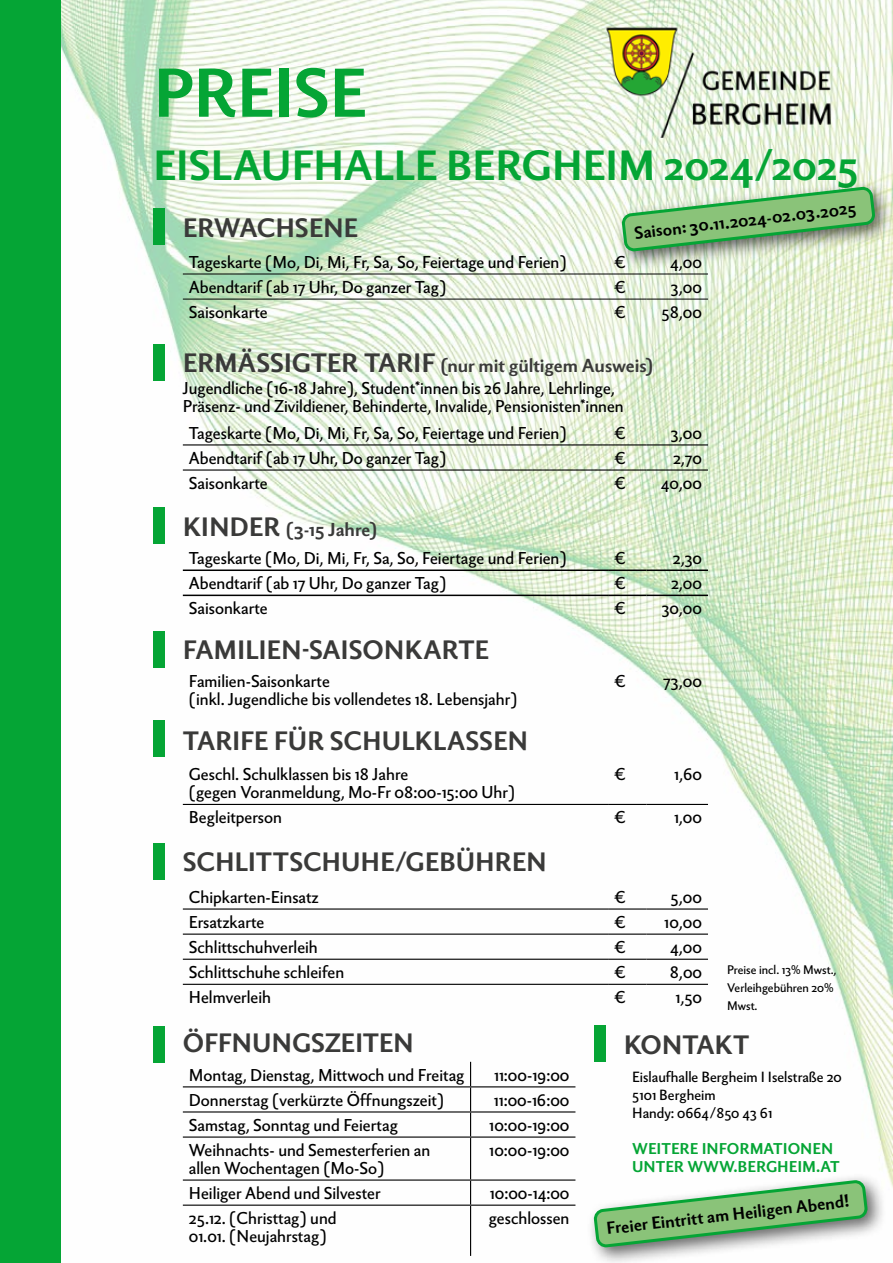
<style>
.page{position:relative;width:893px;height:1263px;background:#fff}
.page>*{position:absolute;margin:0;border:0;box-sizing:border-box;transform-origin:0 0}
.t1{font:700 66px "Berling Nova Sans Pro";letter-spacing:-.015em;color:#05a535}
.t2{font:700 40.5px "Berling Nova Sans Pro";letter-spacing:-.01em;color:#05a535}
.t3{font:700 25.5px "Berling Nova Sans Pro";letter-spacing:-.01em;color:#3a3a39}
.t4{font:700 18px "Berling Nova Sans Pro";letter-spacing:-.005em;color:#3a3a39}
.t5{font:16.5px/18px "Berling Nova Sans Pro";color:#000}
.t6{font:700 16.5px "Berling Nova Sans Pro";color:#000}
.t7{font:700 15px/18px "Berling Nova Sans Pro";color:#05a535}
.t8{font:14.25px/18px "Berling Nova Sans Pro";color:#000}
.t9{font:12px/18px "Berling Nova Sans Pro";color:#000}
.s1{font-size:25.5px}
</style>
<div class="page">
<img style="left:61px;top:0;width:832px;height:1256px">
<div style="left:0;top:0;width:61px;height:1263px;background:#05a535"></div>
<img style="left:605px;top:9px;width:227px;height:128px">
<hr style="left:183px;top:274px;width:425px;height:1px;background:#000">
<hr style="left:608px;top:274px;width:38px;height:1px;background:#000">
<hr style="left:646px;top:274px;width:62px;height:1px;background:#000">
<hr style="left:183px;top:299px;width:425px;height:1px;background:#000">
<hr style="left:608px;top:299px;width:38px;height:1px;background:#000">
<hr style="left:646px;top:299px;width:62px;height:1px;background:#000">
<div style="left:153px;top:208px;width:11px;height:37px;background:#05a535"></div>
<hr style="left:183px;top:444px;width:425px;height:1px;background:#000">
<hr style="left:608px;top:444px;width:38px;height:1px;background:#000">
<hr style="left:646px;top:444px;width:62px;height:1px;background:#000">
<hr style="left:183px;top:469px;width:425px;height:2px;background:#000">
<hr style="left:608px;top:469px;width:38px;height:2px;background:#000">
<hr style="left:646px;top:469px;width:62px;height:2px;background:#000">
<div style="left:153px;top:345px;width:11px;height:36px;background:#05a535"></div>
<hr style="left:183px;top:569px;width:425px;height:2px;background:#000">
<hr style="left:608px;top:569px;width:38px;height:2px;background:#000">
<hr style="left:646px;top:569px;width:62px;height:2px;background:#000">
<hr style="left:183px;top:595px;width:425px;height:1px;background:#000">
<hr style="left:608px;top:595px;width:38px;height:1px;background:#000">
<hr style="left:646px;top:595px;width:62px;height:1px;background:#000">
<div style="left:153px;top:507px;width:11px;height:36px;background:#05a535"></div>
<div style="left:153px;top:632px;width:11px;height:36px;background:#05a535"></div>
<hr style="left:183px;top:804px;width:425px;height:1px;background:#000">
<hr style="left:608px;top:804px;width:38px;height:1px;background:#000">
<hr style="left:646px;top:804px;width:62px;height:1px;background:#000">
<div style="left:153px;top:720px;width:11px;height:37px;background:#05a535"></div>
<hr style="left:183px;top:908px;width:425px;height:1px;background:#000">
<hr style="left:608px;top:908px;width:38px;height:1px;background:#000">
<hr style="left:646px;top:908px;width:62px;height:1px;background:#000">
<hr style="left:183px;top:933px;width:425px;height:2px;background:#000">
<hr style="left:608px;top:933px;width:38px;height:2px;background:#000">
<hr style="left:646px;top:933px;width:62px;height:2px;background:#000">
<hr style="left:183px;top:959px;width:425px;height:1px;background:#000">
<hr style="left:608px;top:959px;width:38px;height:1px;background:#000">
<hr style="left:646px;top:959px;width:62px;height:1px;background:#000">
<hr style="left:183px;top:984px;width:425px;height:1px;background:#000">
<hr style="left:608px;top:984px;width:38px;height:1px;background:#000">
<hr style="left:646px;top:984px;width:62px;height:1px;background:#000">
<div style="left:153px;top:843px;width:11px;height:36px;background:#05a535"></div>
<div style="left:153px;top:1026px;width:11px;height:37px;background:#05a535"></div>
<hr style="left:183px;top:1086px;width:288px;height:1px;background:#000">
<hr style="left:183px;top:1111px;width:288px;height:1px;background:#000">
<hr style="left:183px;top:1136px;width:288px;height:1px;background:#000">
<hr style="left:183px;top:1179px;width:288px;height:1px;background:#000">
<hr style="left:471px;top:1086px;width:104px;height:1px;background:#000">
<hr style="left:471px;top:1111px;width:104px;height:1px;background:#000">
<svg style="left:470px;top:1062px;width:1px;height:74px"></svg>
<hr style="left:471px;top:1136px;width:104px;height:1px;background:#000">
<hr style="left:470px;top:1137px;width:1px;height:42px;background:#000">
<hr style="left:471px;top:1179px;width:104px;height:1px;background:#000">
<svg style="left:470px;top:1180px;width:1px;height:24px"></svg>
<hr style="left:470px;top:1206px;width:1px;height:50px;background:#000">
<hr style="left:183px;top:1204px;width:288px;height:2px;background:#000">
<hr style="left:471px;top:1204px;width:104px;height:2px;background:#000">
<div style="left:594px;top:1026px;width:11px;height:36px;background:#05a535"></div>
<div style="left:586px;top:1172px;width:301px;height:91px;background:#000;opacity:.6"></div>
<svg style="left:595px;top:1181px;width:271px;height:65px"></svg>
<div style="left:614px;top:179px;width:279px;height:92px;background:#000;opacity:.6"></div>
<svg style="left:623px;top:188px;width:251px;height:62px;background:#93c48c"></svg>
<h1 class="t1" style="left:153px;top:45px;width:215px">PREISE</h1>
<h2 class="t2" style="left:153px;top:136px;width:707px">EISLAUFHALLE BERGHEIM 2024/2025</h2>
<h3 class="t3" style="left:183px;top:210px;width:177px">ERWACHSENE</h3>
<p class="t5" style="left:189px;top:252px;width:379px">Tageskarte (Mo, Di, Mi, Fr, Sa, So, Feiertage und Ferien)</p>
<p class="t5" style="left:614px;top:252px;width:13px">€</p>
<p class="t5" style="left:670px;top:252px;width:33px">4,00</p>
<p class="t5" style="left:189px;top:277px;width:259px">Abendtarif (ab 17 Uhr, Do ganzer Tag)</p>
<p class="t5" style="left:614px;top:277px;width:13px">€</p>
<p class="t5" style="left:671px;top:277px;width:33px">3,00</p>
<p class="t5" style="left:189px;top:302px;width:80px">Saisonkarte</p>
<p class="t5" style="left:614px;top:302px;width:13px">€</p>
<p class="t5" style="left:661px;top:302px;width:42px">58,00</p>
<p class="t4" style="left:183px;top:353px;width:472px"><span class="s1">ERMÄSSIGTER TARIF</span> (nur mit gültigem Ausweis)</p>
<p class="t6" style="left:633px;top:220px;width:224px;rotate:-6deg">Saison: 30.11.2024-02.03.2025</p>
<p class="t5" style="left:183px;top:378px;width:442px">Jugendliche (16-18 Jahre), Student*innen bis 26 Jahre, Lehrlinge,<br>Präsenz- und Zivildiener, Behinderte, Invalide, Pensionisten*innen</p>
<p class="t5" style="left:189px;top:422px;width:379px">Tageskarte (Mo, Di, Mi, Fr, Sa, So, Feiertage und Ferien)</p>
<p class="t5" style="left:614px;top:422px;width:13px">€</p>
<p class="t5" style="left:671px;top:422px;width:33px">3,00</p>
<p class="t5" style="left:189px;top:448px;width:259px">Abendtarif (ab 17 Uhr, Do ganzer Tag)</p>
<p class="t5" style="left:614px;top:448px;width:13px">€</p>
<p class="t5" style="left:673px;top:448px;width:30px">2,70</p>
<p class="t5" style="left:189px;top:473px;width:80px">Saisonkarte</p>
<p class="t5" style="left:614px;top:473px;width:13px">€</p>
<p class="t5" style="left:661px;top:473px;width:43px">40,00</p>
<p class="t4" style="left:183px;top:517px;width:196px"><span class="s1">KINDER</span> (3-15 Jahre)</p>
<p class="t5" style="left:189px;top:548px;width:379px">Tageskarte (Mo, Di, Mi, Fr, Sa, So, Feiertage und Ferien)</p>
<p class="t5" style="left:614px;top:548px;width:13px">€</p>
<p class="t5" style="left:673px;top:548px;width:31px">2,30</p>
<p class="t5" style="left:189px;top:573px;width:259px">Abendtarif (ab 17 Uhr, Do ganzer Tag)</p>
<p class="t5" style="left:614px;top:573px;width:13px">€</p>
<p class="t5" style="left:671px;top:573px;width:32px">2,00</p>
<p class="t5" style="left:189px;top:598px;width:80px">Saisonkarte</p>
<p class="t5" style="left:614px;top:598px;width:13px">€</p>
<p class="t5" style="left:662px;top:598px;width:42px">30,00</p>
<h3 class="t3" style="left:183px;top:631px;width:308px">FAMILIEN-SAISONKARTE</h3>
<p class="t5" style="left:189px;top:671px;width:330px">Familien-Saisonkarte<br>(inkl. Jugendliche bis vollendetes 18. Lebensjahr)</p>
<p class="t5" style="left:614px;top:671px;width:13px">€</p>
<p class="t5" style="left:663px;top:671px;width:40px">73,00</p>
<h3 class="t3" style="left:183px;top:722px;width:347px">TARIFE FÜR SCHULKLASSEN</h3>
<p class="t5" style="left:189px;top:764px;width:328px">Geschl. Schulklassen bis 18 Jahre<br>(gegen Voranmeldung, Mo-Fr 08:00-15:00 Uhr)</p>
<p class="t5" style="left:614px;top:764px;width:13px">€</p>
<p class="t5" style="left:674px;top:764px;width:29px">1,60</p>
<p class="t5" style="left:189px;top:807px;width:95px">Begleitperson</p>
<p class="t5" style="left:614px;top:807px;width:13px">€</p>
<p class="t5" style="left:674px;top:807px;width:30px">1,00</p>
<h3 class="t3" style="left:183px;top:843px;width:365px">SCHLITTSCHUHE/GEBÜHREN</h3>
<p class="t5" style="left:189px;top:887px;width:131px">Chipkarten-Einsatz</p>
<p class="t5" style="left:614px;top:887px;width:13px">€</p>
<p class="t5" style="left:671px;top:887px;width:33px">5,00</p>
<p class="t5" style="left:189px;top:912px;width:77px">Ersatzkarte</p>
<p class="t5" style="left:614px;top:912px;width:13px">€</p>
<p class="t5" style="left:664px;top:912px;width:39px">10,00</p>
<p class="t5" style="left:189px;top:937px;width:131px">Schlittschuhverleih</p>
<p class="t5" style="left:614px;top:937px;width:13px">€</p>
<p class="t5" style="left:670px;top:937px;width:33px">4,00</p>
<p class="t5" style="left:189px;top:962px;width:157px">Schlittschuhe schleifen</p>
<p class="t5" style="left:614px;top:962px;width:13px">€</p>
<p class="t5" style="left:670px;top:962px;width:34px">8,00</p>
<p class="t5" style="left:189px;top:987px;width:84px">Helmverleih</p>
<p class="t5" style="left:614px;top:987px;width:13px">€</p>
<p class="t5" style="left:676px;top:987px;width:28px">1,50</p>
<p class="t9" style="left:727px;top:959px;width:111px">Preise incl. 13% Mwst.,<br>Verleihgebühren 20%<br>Mwst.</p>
<h3 class="t3" style="left:183px;top:1025px;width:233px">ÖFFNUNGSZEITEN</h3>
<p class="t5" style="left:189px;top:1064px;width:277px">Montag, Dienstag, Mittwoch und Freitag</p>
<p class="t5" style="left:494px;top:1064px;width:77px">11:00-19:00</p>
<p class="t5" style="left:189px;top:1089px;width:257px">Donnerstag (verkürzte Öffnungszeit)</p>
<p class="t5" style="left:494px;top:1089px;width:77px">11:00-16:00</p>
<p class="t5" style="left:189px;top:1115px;width:211px">Samstag, Sonntag und Feiertag</p>
<p class="t5" style="left:489px;top:1115px;width:82px">10:00-19:00</p>
<p class="t5" style="left:189px;top:1140px;width:243px">Weihnachts- und Semesterferien an allen Wochentagen (Mo-So)</p>
<p class="t5" style="left:489px;top:1140px;width:82px">10:00-19:00</p>
<p class="t5" style="left:189px;top:1183px;width:193px">Heiliger Abend und Silvester</p>
<p class="t5" style="left:490px;top:1183px;width:81px">10:00-14:00</p>
<p class="t5" style="left:189px;top:1208px;width:149px">25.12. (Christtag) und<br>01.01. (Neujahrstag)</p>
<p class="t5" style="left:489px;top:1208px;width:82px">geschlossen</p>
<h3 class="t3" style="left:624px;top:1026px;width:127px">KONTAKT</h3>
<p class="t8" style="left:632px;top:1067px;width:211px">Eislaufhalle Bergheim I Iselstraße 20<br>5101 Bergheim<br>Handy: 0664/850 43 61</p>
<p class="t7" style="left:632px;top:1139px;width:209px">WEITERE INFORMATIONEN<br>UNTER WWW.BERGHEIM.AT</p>
<p class="t6" style="left:605px;top:1216px;width:246px;rotate:-6deg">Freier Eintritt am Heiligen Abend!</p>
</div>
